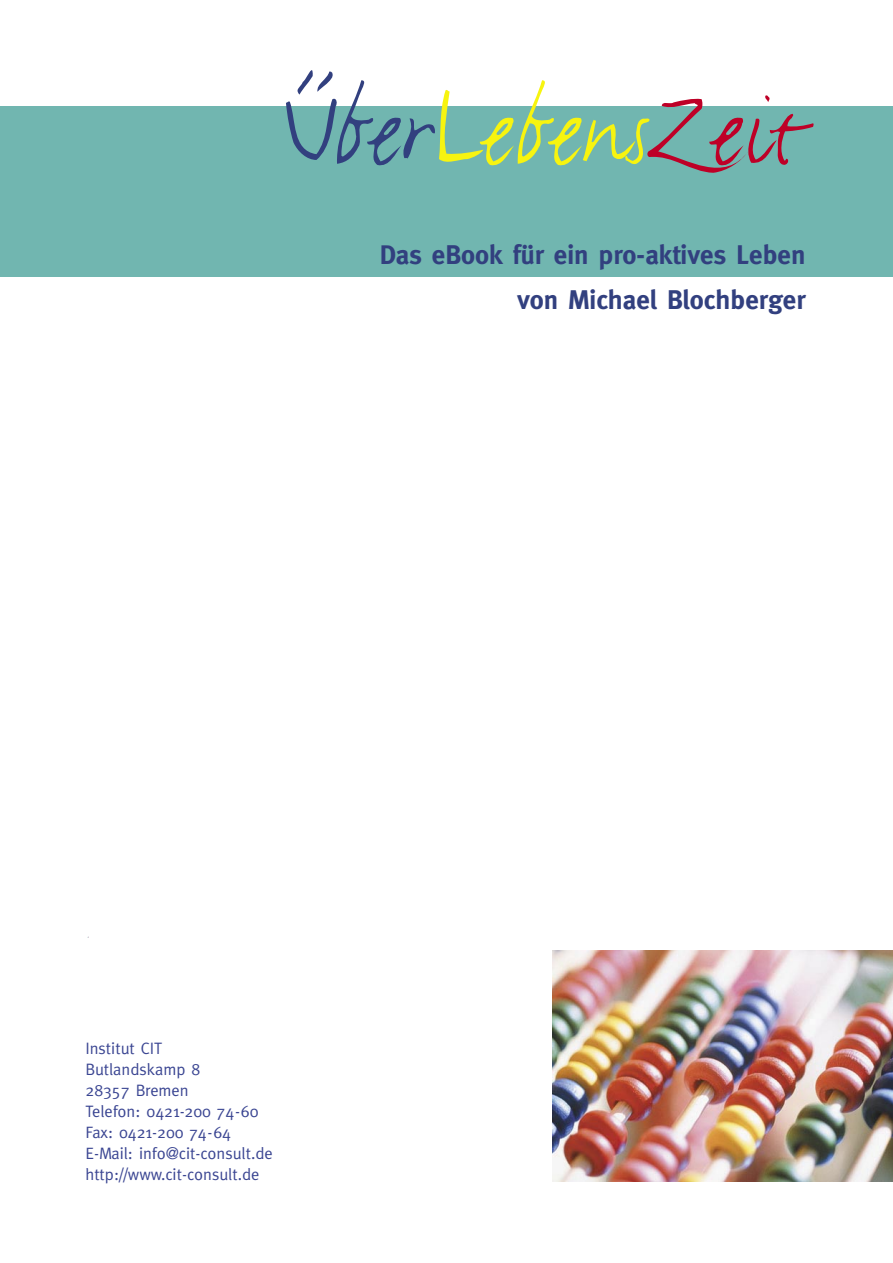
<style>
.page{position:relative;width:893px;height:1263px;background:#fff}
.page>*{position:absolute;margin:0;border:0;box-sizing:border-box;transform-origin:0 0}
.t1{font:108px "FF Justlefthand";color:#f7f410}
.t2{font:700 27px "Meta";color:#32407f}
.t3{font:16.5px "Meta";color:#3a4592}
.s1{font-size:148.5px;color:#32407f}
.s2{color:#32407f}
.s3{font-size:168.75px}
.s4{font-size:123px;color:#be0027}
.s5{color:#be0027}
</style>
<div class="page">
<img style="left:552px;top:951px;width:341px;height:230px">
<div style="left:0;top:106px;width:893px;height:170px;background:#71b6b0"></div>
<p class="t1" style="left:278px;top:63px;width:530px"><span class="s1">Ü</span><span class="s2">ber</span><span class="s3">L</span>ebens<span class="s4">Z</span><span class="s5">eit</span></p>
<p class="t2" style="left:380px;top:239px;width:427px">Das eBook für ein pro-aktives Leben</p>
<p class="t2" style="left:517px;top:284px;width:290px">von Michael Blochberger</p>
<p class="t3" style="left:86px;top:1039px;width:78px">Institut CIT</p>
<p class="t3" style="left:86px;top:1060px;width:116px">Butlandskamp 8</p>
<p class="t3" style="left:86px;top:1081px;width:105px">28357 Bremen</p>
<p class="t3" style="left:86px;top:1102px;width:175px">Telefon: 0421-200 74-60</p>
<p class="t3" style="left:86px;top:1123px;width:147px">Fax: 0421-200 74-64</p>
<p class="t3" style="left:86px;top:1144px;width:189px">E-Mail: info@cit-consult.de</p>
<p class="t3" style="left:86px;top:1165px;width:175px">http://www.cit-consult.de</p>
</div>
